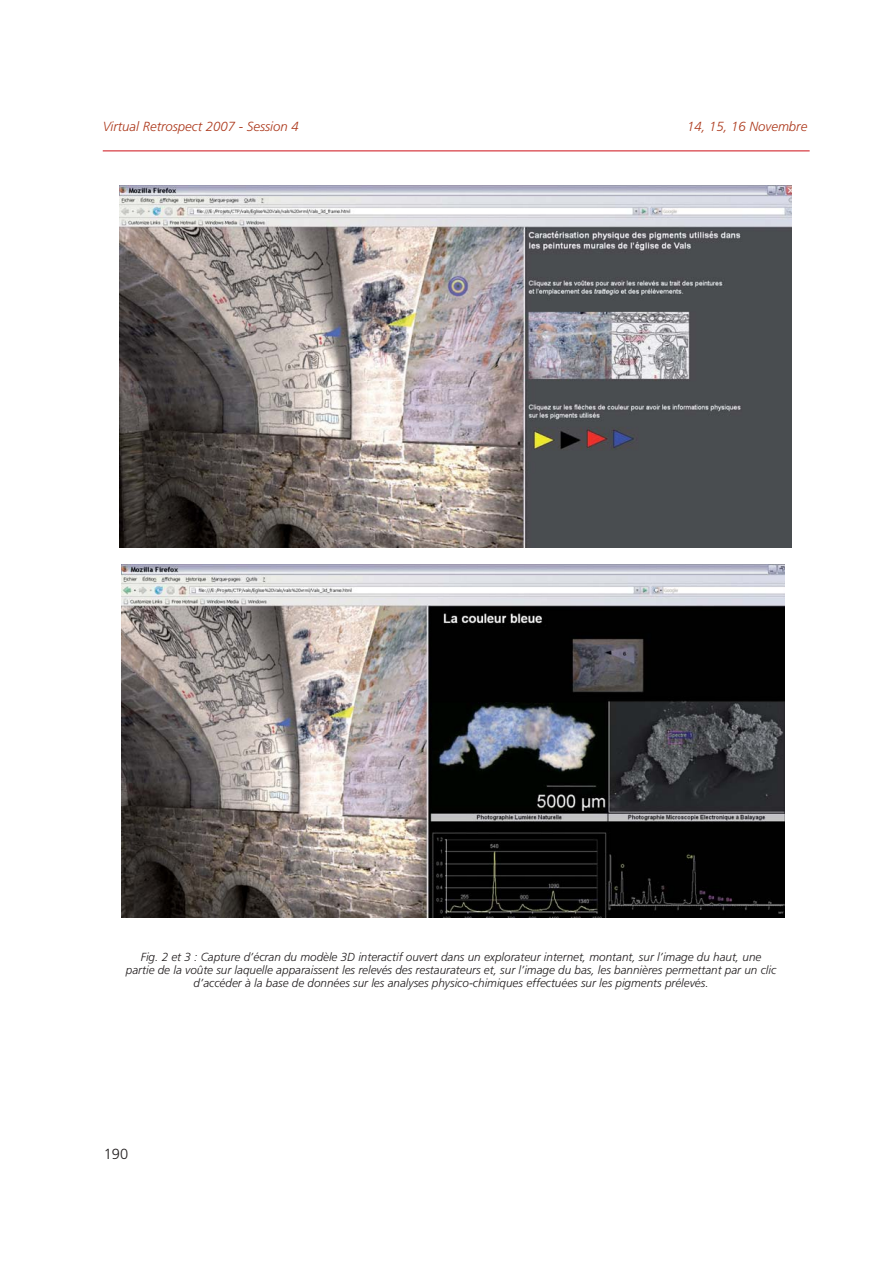
<style>
.page{position:relative;width:893px;height:1263px;background:#fff}
.page>*{position:absolute;margin:0;border:0;box-sizing:border-box;transform-origin:0 0}
.t1{font:300 14.7px "Frutiger";color:#231f20}
.t2{font:italic 300 13.2px "Frutiger";color:#ac381b}
.t3{font:italic 300 11.7px/13.2px "Frutiger";color:#231f20;text-align:center}
</style>
<div class="page">
<hr style="left:103px;top:150px;width:707px;height:1px;background:#d2232a">
<img style="left:120px;top:186px;width:671px;height:361px">
<img style="left:121px;top:565px;width:663px;height:353px">
<p class="t2" style="left:103px;top:121px;width:198px">Virtual Retrospect 2007 - Session 4</p>
<p class="t2" style="left:687px;top:121px;width:122px">14, 15, 16 Novembre</p>
<p class="t3" style="left:126px;top:951px;width:652px">Fig. 2 et 3 : Capture d’écran du modèle 3D interactif ouvert dans un explorateur internet, montant, sur l’image du haut, une partie de la voûte sur laquelle apparaissent les relevés des restaurateurs et, sur l’image du bas, les bannières permettant par un clic d’accéder à la base de données sur les analyses physico-chimiques effectuées sur les pigments prélevés.</p>
<p class="t1" style="left:104px;top:1148px;width:26px">190</p>
</div>
